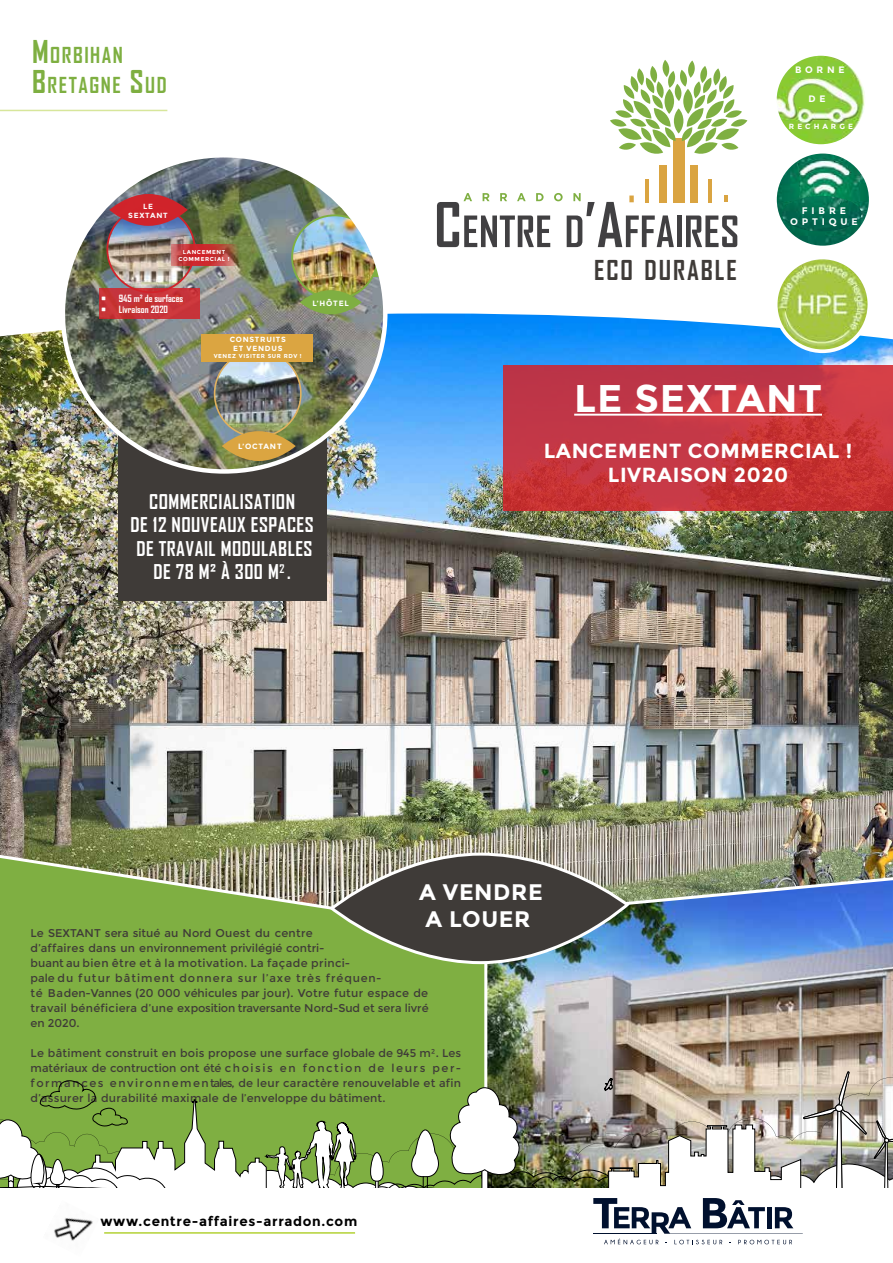
<style>
.page{position:relative;width:893px;height:1263px;background:#fff}
.page>*{position:absolute;margin:0;border:0;box-sizing:border-box;transform-origin:0 0}
.t1{font:700 38.55px "Montserrat";color:#fff}
.t2{font:700 26.25px "Agency FB";letter-spacing:.07em;color:#3f3b38}
.t3{font:700 22.5px/27px "Montserrat";color:#fff}
.t4{font:700 21.15px/30.2px "Agency FB";letter-spacing:.07em;color:#7eaf41}
.t5{font:700 20.4px "Montserrat";letter-spacing:.025em;color:#fff}
.t6{font:700 19.5px/23.4px "Agency FB";letter-spacing:.025em;color:#fff;text-align:center}
.t7{font:700 13.5px "Montserrat";letter-spacing:.05em;color:#000}
.t8{font:11.25px/15px "Montserrat";letter-spacing:.02em;color:#3f3b38}
.t9{font:700 9.6px "Agency FB";color:#fff}
.t10{font:700 9.6px/11.4px "Montserrat";letter-spacing:.4em;color:#fff;text-align:center}
.t11{font:700 9.3px "Montserrat";color:#fff}
.t12{font:700 7.65px "Montserrat";letter-spacing:.1em;color:#fff}
.t13{font:700 7.5px/9px "Montserrat";letter-spacing:.1em;color:#fff;text-align:center}
.t14{font:700 7.5px "Montserrat";letter-spacing:.4em;color:#fff}
.t15{font:700 5.7px/6.9px "Montserrat";letter-spacing:.1em;color:#fff;text-align:center}
.s1{font-size:30.15px}
</style>
<div class="page">
<img style="left:0;top:313px;width:893px;height:533px">
<img style="left:0;top:846px;width:893px;height:218px">
<hr style="left:0;top:110px;width:167px;height:1px;background:#d7e69b">
<div style="left:673px;top:138px;width:11px;height:64px;background:#daa441"></div>
<div style="left:659px;top:165px;width:8px;height:37px;background:#daa441"></div>
<hr style="left:645px;top:179px;width:4px;height:23px;background:#daa441">
<div style="left:690px;top:165px;width:8px;height:37px;background:#daa441"></div>
<hr style="left:708px;top:179px;width:4px;height:23px;background:#daa441">
<svg style="left:724px;top:196px;width:4px;height:6px"></svg>
<svg style="left:610px;top:60px;width:137px;height:94px"></svg>
<div style="left:677px;top:215px;width:5px;height:32px;background:#414042"></div>
<svg style="left:686px;top:215px;width:51px;height:32px"></svg>
<svg style="left:437px;top:193px;width:237px;height:54px"></svg>
<img style="left:776px;top:258px;width:93px;height:93px;border-radius:47px">
<div style="left:774px;top:256px;width:97px;height:97px;border:4px solid #fff;border-radius:50%"></div>
<img style="left:775px;top:152px;width:96px;height:96px;border-radius:48px">
<div style="left:773px;top:150px;width:100px;height:99px;border:4px solid #fff;border-radius:50%"></div>
<img style="left:782px;top:196px;width:79px;height:35px">
<img style="left:775px;top:54px;width:92px;height:92px;border-radius:46px">
<div style="left:773px;top:52px;width:96px;height:96px;border:4px solid #fff;border-radius:50%"></div>
<svg style="left:794px;top:85px;width:42px;height:26px"></svg>
<div style="left:118px;top:291px;width:208px;height:310px;background:#3f3b38"></div>
<img style="left:63px;top:158px;width:322px;height:313px">
<hr style="left:484px;top:947px;width:3px;height:236px;background:#fff">
<svg style="left:329px;top:851px;width:301px;height:115px;background:#63695e"></svg>
<svg style="left:503px;top:366px;width:390px;height:145px;background:#c5363f"></svg>
<hr style="left:574px;top:414px;width:248px;height:2px;background:#fff">
<img style="left:0;top:1064px;width:893px;height:181px">
<img style="left:43px;top:1200px;width:56px;height:45px">
<hr style="left:104px;top:1232px;width:251px;height:2px;background:#b3d235">
<h3 class="t4" style="left:32px;top:39px;width:136px"><span class="s1">M</span>ORBIHAN<br><span class="s1">B</span>RETAGNE <span class="s1">S</span>UD</h3>
<p class="t13" style="left:128px;top:202px;width:41px">LE<br>SEXTANT</p>
<p class="t15" style="left:179px;top:248px;width:53px">LANCEMENT<br>COMMERCIAL !</p>
<p class="t9" style="left:101px;top:292px;width:83px">• 945 m² de surfaces</p>
<p class="t9" style="left:101px;top:304px;width:68px">• Livraison 2020</p>
<p class="t13" style="left:230px;top:335px;width:58px">CONSTRUITS<br>ET VENDUS</p>
<p class="t15" style="left:214px;top:353px;width:89px">VENEZ VISITER SUR RDV !</p>
<p class="t12" style="left:312px;top:299px;width:38px">L’HÔTEL</p>
<p class="t12" style="left:238px;top:442px;width:45px">L’OCTANT</p>
<h3 class="t6" style="left:131px;top:490px;width:185px">Commercialisation<br>de 12 nouveaux espaces de travail modulables de 78 m² à 300 m<sup>2</sup> .</h3>
<p class="t11" style="left:795px;top:64px;width:51px">B ORNE</p>
<p class="t11" style="left:808px;top:93px;width:17px">D E</p>
<p class="t14" style="left:789px;top:122px;width:65px">RECHARGE</p>
<h2 class="t2" style="left:594px;top:253px;width:144px">ECO DURABLE</h2>
<p class="t10" style="left:790px;top:205px;width:69px">FIBRE<br>OPTIQUE</p>
<h1 class="t1" style="left:574px;top:375px;width:168px">LE SEXTANT</h1>
<h3 class="t5" style="left:544px;top:438px;width:29px">LANCE</h3>
<h3 class="t5" style="left:618px;top:438px;width:35px">MENT</h3>
<h3 class="t5" style="left:688px;top:438px;width:87px">COMMERCIA</h3>
<h3 class="t5" style="left:828px;top:438px;width:26px">L !</h3>
<h3 class="t5" style="left:608px;top:463px;width:182px">LIVRAISON 2020</h3>
<h3 class="t3" style="left:419px;top:879px;width:108px">A VEN DRE<br>A LOUER</h3>
<p class="t8" style="left:31px;top:925px;width:400px">Le SEXTANT sera situé au Nord Ouest du centre<br>d’affaires dans un environnement privilégié contri-<br>buant au bien être et à la motivation. La façade princi-<br>pale du futur bâtiment donnera sur l’axe très fréquen-<br>té Baden-Vannes (20 000 véhicules par jour). Votre futur espace de travail bénéficiera d’une exposition traversante Nord-Sud et sera livré en 2020.</p>
<p class="t8" style="left:31px;top:1045px;width:432px;text-align:justify">Le bâtiment construit en bois propose une surface globale de 945 m². Les matériaux de contruction ont été choisis en fonction de leurs per&shy;formances environnementales, de leur caractère renouvelable et afin d’assurer la durabilité maximale de l’enveloppe du bâtiment.</p>
<p class="t7" style="left:100px;top:1213px;width:258px">WWW.CENTRE-AFFAIRES-ARRADON.COM</p>
</div>
